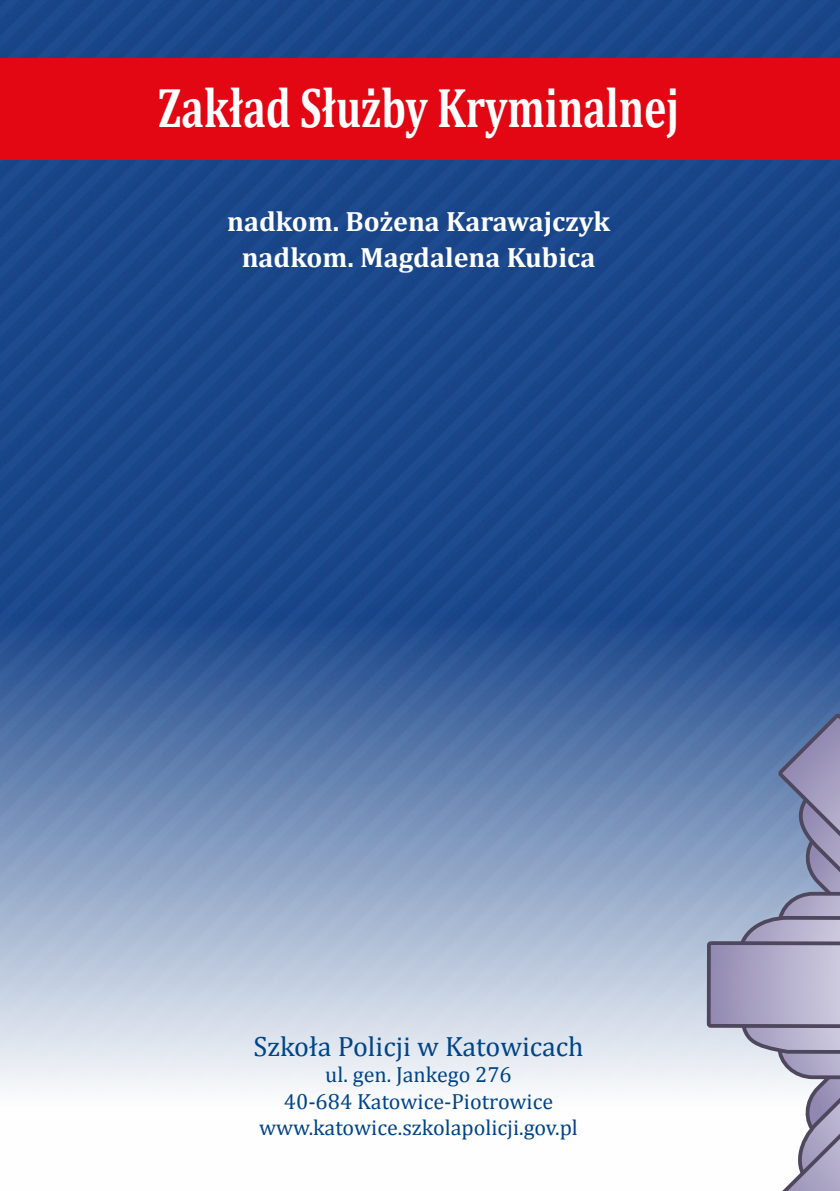
<style>
.page{position:relative;width:840px;height:1191px;background:#fff}
.page>*{position:absolute;margin:0;border:0;box-sizing:border-box;transform-origin:0 0}
.t1{font:700 56px "Cambria";color:#fff;scale:.75 1}
.t2{font:700 28px/36px "Cambria";color:#fff;text-align:center}
.t3{font:28px "Cambria";color:#048}
.t4{font:22px/26.4px "Cambria";color:#048;text-align:center}
</style>
<div class="page">
<img style="left:0;top:0;width:839px;height:1090px">
<svg style="left:706px;top:641px;width:133px;height:550px"></svg>
<div style="left:0;top:58px;width:839px;height:101px;background:#e30613"></div>
<h1 class="t1" style="left:158px;top:68px;width:696px">Zakład Służby Kryminalnej</h1>
<p class="t2" style="left:227px;top:203px;width:384px">nadkom. Bożena Karawajczyk nadkom. Magdalena Kubica</p>
<p class="t3" style="left:253px;top:1029px;width:331px">Szkoła Policji w Katowicach</p>
<p class="t4" style="left:259px;top:1061px;width:320px">ul. gen. Jankego 276<br>40-684 Katowice-Piotrowice www.katowice.szkolapolicji.gov.pl</p>
</div>
